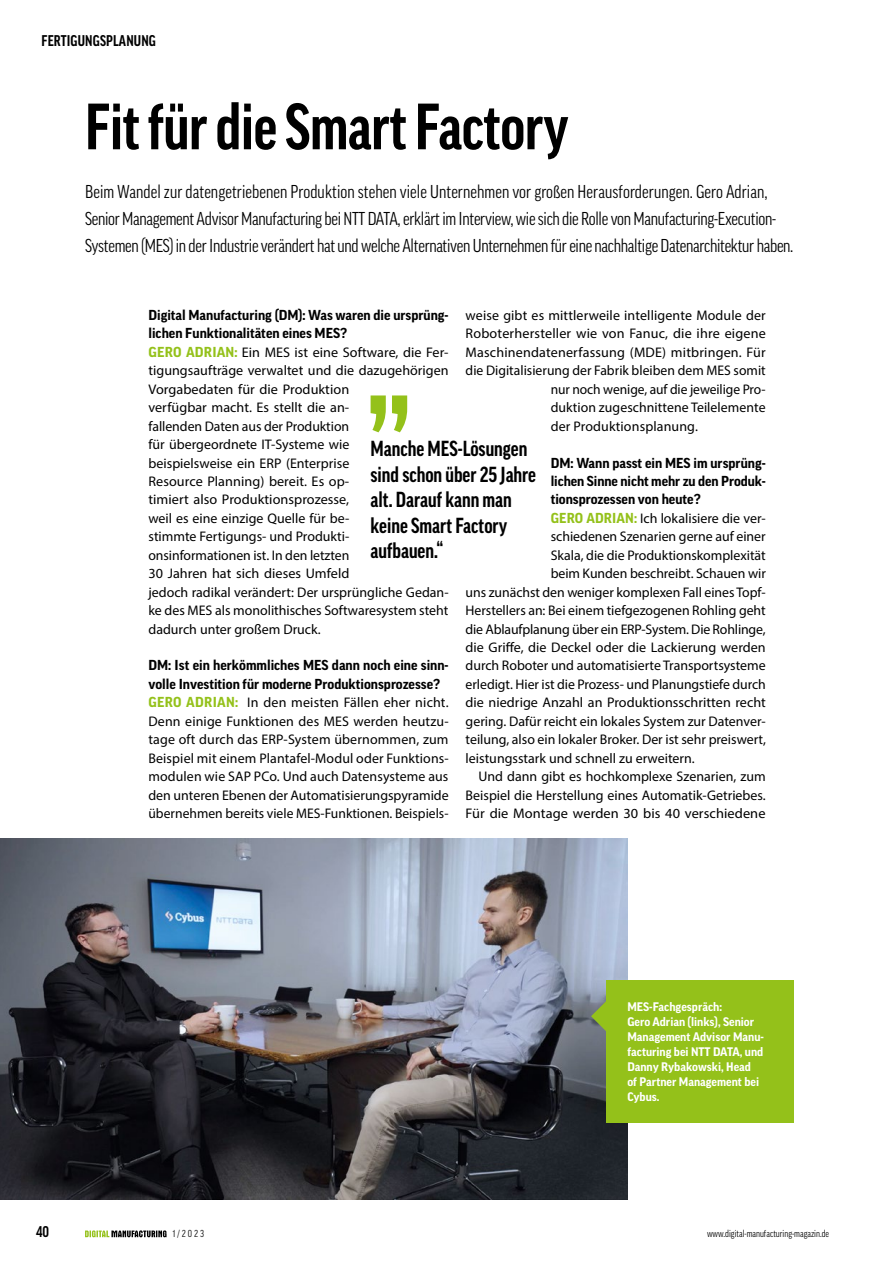
<style>
.page{position:relative;width:893px;height:1263px;background:#fff}
.page>*{position:absolute;margin:0;border:0;box-sizing:border-box;transform-origin:0 0}
.t1{font:700 condensed 63px "Good Pro";letter-spacing:-.005em;color:#000}
.t2{font:700 condensed 21px/25.5px "Good Pro";color:#000}
.t3{font:condensed 18px/27px "Good Pro";letter-spacing:-.015em;color:#000}
.t4{font:700 condensed 15px "Good Pro";letter-spacing:.01em;color:#000}
.t5{font:13.95px/18.5px "Myriad Pro";color:#000}
.t6{font:700 13.95px/18.5px "Good Pro";color:#000}
.t7{font:700 12px/15px "Good Pro";color:#fff}
.t8{font:condensed 9.75px "Good Pro";color:#000}
.s1{font-family:"Good Pro";font-weight:700;color:#94c11a}
</style>
<div class="page">
<svg style="left:85px;top:1230px;width:82px;height:7px"></svg>
<svg style="left:371px;top:395px;width:36px;height:37px"></svg>
<img style="left:0;top:839px;width:628px;height:360px">
<svg style="left:591px;top:1001px;width:15px;height:30px"></svg>
<div style="left:606px;top:980px;width:188px;height:143px;background:#94c11a"></div>
<p class="t4" style="left:42px;top:33px;width:116px">FERTIGUNGSPLANUNG</p>
<h1 class="t1" style="left:85px;top:92px;width:485px">Fit für die Smart Factory</h1>
<p class="t3" style="left:85px;top:178px;width:710px">Beim Wandel zur datengetriebenen Produktion stehen viele Unternehmen vor großen Herausforderungen. Gero Adrian,<br>Senior Management Advisor Manufacturing bei NTT DATA, erklärt im Interview, wie sich die Rolle von Manufacturing-Execution-<br>Systemen (MES) in der Industrie verändert hat und welche Alternativen Unternehmen für eine nachhaltige Datenarchitektur haben.</p>
<p class="t6" style="left:148px;top:306px;width:302px">Digital Manufacturing (DM): Was waren die ursprüng&shy;lichen Funktionalitäten eines MES?</p>
<p class="t5" style="left:148px;top:343px;width:302px"><span class="s1">GERO ADRIAN:</span> Ein MES ist eine Software, die Fer&shy;tigungsaufträge verwaltet und die dazugehörigen Vorgabedaten für die Produktion<br>verfügbar macht. Es stellt die an-<br>fallenden Daten aus der Produktion<br>für übergeordnete IT-Systeme wie<br>beispielsweise ein ERP (Enterprise<br>Resource Planning) bereit. Es op-<br>timiert also Produktionsprozesse,<br>weil es eine einzige Quelle für be-<br>stimmte Fertigungs- und Produkti&shy;onsinformationen ist. In den letzten<br>30 Jahren hat sich dieses Umfeld<br>jedoch radikal verändert: Der ursprüngliche Gedan&shy;ke des MES als monolithisches Softwaresystem steht dadurch unter großem Druck.</p>
<p class="t6" style="left:148px;top:656px;width:302px">DM: Ist ein herkömmliches MES dann noch eine sinn&shy;volle Investition für moderne Produktionsprozesse?</p>
<p class="t5" style="left:148px;top:693px;width:302px;text-align:justify"><span class="s1">GERO ADRIAN:</span> In den meisten Fällen eher nicht.<br>Denn einige Funktionen des MES werden heutzu&shy;tage oft durch das ERP-System übernommen, zum Beispiel mit einem Plantafel-Modul oder Funktions&shy;modulen wie SAP PCo. Und auch Datensysteme aus den unteren Ebenen der Automatisierungspyramide übernehmen bereits viele MES-Funktionen. Beispiels-</p>
<p class="t5" style="left:466px;top:306px;width:302px">weise gibt es mittlerweile intelligente Module der</p>
<p class="t5" style="left:466px;top:324px;width:302px">Roboterhersteller wie von Fanuc, die ihre eigene</p>
<p class="t5" style="left:466px;top:343px;width:302px">Maschinendatenerfassung (MDE) mitbringen. Für</p>
<p class="t5" style="left:466px;top:361px;width:302px">die Digitalisierung der Fabrik bleiben dem MES somit</p>
<p class="t5" style="left:551px;top:380px;width:217px">nur noch wenige, auf die jeweilige Pro-</p>
<p class="t5" style="left:551px;top:398px;width:217px">duktion zugeschnittene Teilelemente</p>
<p class="t5" style="left:551px;top:416px;width:149px">der Produktionsplanung.</p>
<p class="t6" style="left:551px;top:453px;width:217px;text-align:justify">DM: Wann passt ein MES im ursprüng&shy;lichen Sinne nicht mehr zu den Produk&shy;tionsprozessen von heute?</p>
<p class="t5" style="left:551px;top:509px;width:217px"><span class="s1">GERO ADRIAN:</span> Ich lokalisiere die ver-</p>
<p class="t5" style="left:551px;top:527px;width:217px">schiedenen Szenarien gerne auf einer</p>
<p class="t5" style="left:551px;top:546px;width:217px">Skala, die die Produktionskomplexität</p>
<p class="t5" style="left:551px;top:564px;width:217px">beim Kunden beschreibt. Schauen wir</p>
<p class="t5" style="left:466px;top:582px;width:302px">uns zunächst den weniger komplexen Fall eines Topf-</p>
<p class="t5" style="left:466px;top:601px;width:302px">Herstellers an: Bei einem tiefgezogenen Rohling geht</p>
<p class="t5" style="left:466px;top:619px;width:301px">die Ablaufplanung über ein ERP-System. Die Rohlinge,</p>
<p class="t5" style="left:466px;top:638px;width:302px">die Griffe, die Deckel oder die Lackierung werden</p>
<p class="t5" style="left:466px;top:656px;width:302px">durch Roboter und automatisierte Transportsysteme</p>
<p class="t5" style="left:466px;top:675px;width:302px">erledigt. Hier ist die Prozess- und Planungstiefe durch</p>
<p class="t5" style="left:466px;top:693px;width:302px">die niedrige Anzahl an Produktionsschritten recht</p>
<p class="t5" style="left:466px;top:712px;width:302px">gering. Dafür reicht ein lokales System zur Datenver-</p>
<p class="t5" style="left:466px;top:730px;width:302px">teilung, also ein lokaler Broker. Der ist sehr preiswert,</p>
<p class="t5" style="left:466px;top:749px;width:231px">leistungsstark und schnell zu erweitern.</p>
<p class="t5" style="left:478px;top:767px;width:289px">Und dann gibt es hochkomplexe Szenarien, zum</p>
<p class="t5" style="left:466px;top:785px;width:302px">Beispiel die Herstellung eines Automatik-Getriebes.</p>
<p class="t5" style="left:466px;top:804px;width:301px">Für die Montage werden 30 bis 40 verschiedene</p>
<h2 class="t2" style="left:371px;top:436px;width:167px">Manche MES-Lösungen sind schon über 25 Jahre alt. Darauf kann man keine Smart Factory aufbauen.“</h2>
<p class="t7" style="left:627px;top:999px;width:138px">MES-Fachgespräch:<br>Gero Adrian (links), Senior<br>Management Advisor Manu&shy;facturing bei NTT DATA, und<br>Danny Rybakowski, Head<br>of Partner Management bei<br>Cybus.</p>
<p class="t4" style="left:36px;top:1224px;width:15px">40</p>
<p class="t8" style="left:173px;top:1228px;width:33px">1/2023</p>
<p class="t8" style="left:707px;top:1228px;width:124px">www.digital-manufacturing-magazin.de</p>
</div>
